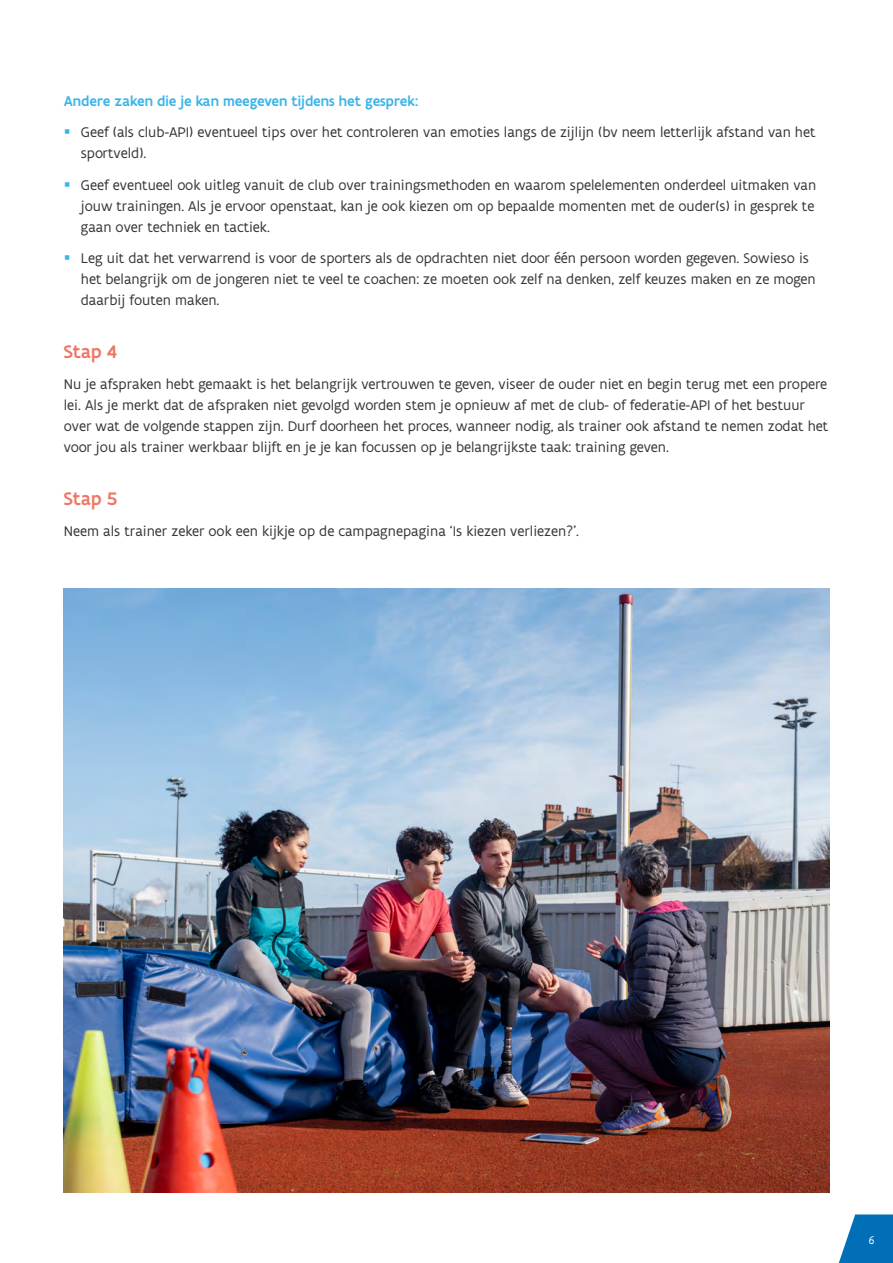
<style>
.page{position:relative;width:893px;height:1263px;background:#fff}
.page>*{position:absolute;margin:0;border:0;box-sizing:border-box;transform-origin:0 0}
.t1{font:500 19.5px "Flanders Art Sans";color:#ee7768}
.t2{font:15px/21px "Flanders Art Sans";color:#373636}
.t3{font:500 15px "Flanders Art Sans";color:#39b4e8}
.nummertje{font:12px "Flanders Art Sans";color:#fff}
.s1{color:#39b4e8}
</style>
<div class="page">
<svg style="left:839px;top:1214px;width:54px;height:49px;background:#2785c2"></svg>
<img style="left:64px;top:588px;width:765px;height:604px">
<p class="t3" style="left:64px;top:91px;width:356px">Andere zaken die je kan meegeven tijdens het gesprek:</p>
<p class="t2" style="left:81px;top:122px;width:736px;text-indent:-17px"><span class="s1">▪</span> Geef (als club-API) eventueel tips over het controleren van emoties langs de zijlijn (bv neem letterlijk afstand van het sportveld).</p>
<p class="t2" style="left:81px;top:174px;width:737px;text-indent:-17px"><span class="s1">▪</span> Geef eventueel ook uitleg vanuit de club over trainingsmethoden en waarom spelelementen onderdeel uitmaken van jouw trainingen. Als je ervoor openstaat, kan je ook kiezen om op bepaalde momenten met de ouder(s) in gesprek te gaan over techniek en tactiek.</p>
<p class="t2" style="left:81px;top:248px;width:736px;text-indent:-17px"><span class="s1">▪</span> Leg uit dat het verwarrend is voor de sporters als de opdrachten niet door één persoon worden gegeven. Sowieso is het belangrijk om de jongeren niet te veel te coachen: ze moeten ook zelf na denken, zelf keuzes maken en ze mogen daarbij fouten maken.</p>
<p class="t1" style="left:64px;top:339px;width:55px">Stap 4</p>
<p class="t2" style="left:64px;top:374px;width:766px">Nu je afspraken hebt gemaakt is het belangrijk vertrouwen te geven, viseer de ouder niet en begin terug met een propere lei. Als je merkt dat de afspraken niet gevolgd worden stem je opnieuw af met de club- of federatie-API of het bestuur over wat de volgende stappen zijn. Durf doorheen het proces, wanneer nodig, als trainer ook afstand te nemen zodat het voor jou als trainer werkbaar blijft en je je kan focussen op je belangrijkste taak: training geven.</p>
<p class="t1" style="left:64px;top:486px;width:55px">Stap 5</p>
<p class="t2" style="left:64px;top:521px;width:517px">Neem als trainer zeker ook een kijkje op de campagnepagina ‘Is kiezen verliezen?’.</p>
<p class="nummertje" style="left:869px;top:1233px;width:7px">6</p>
</div>
